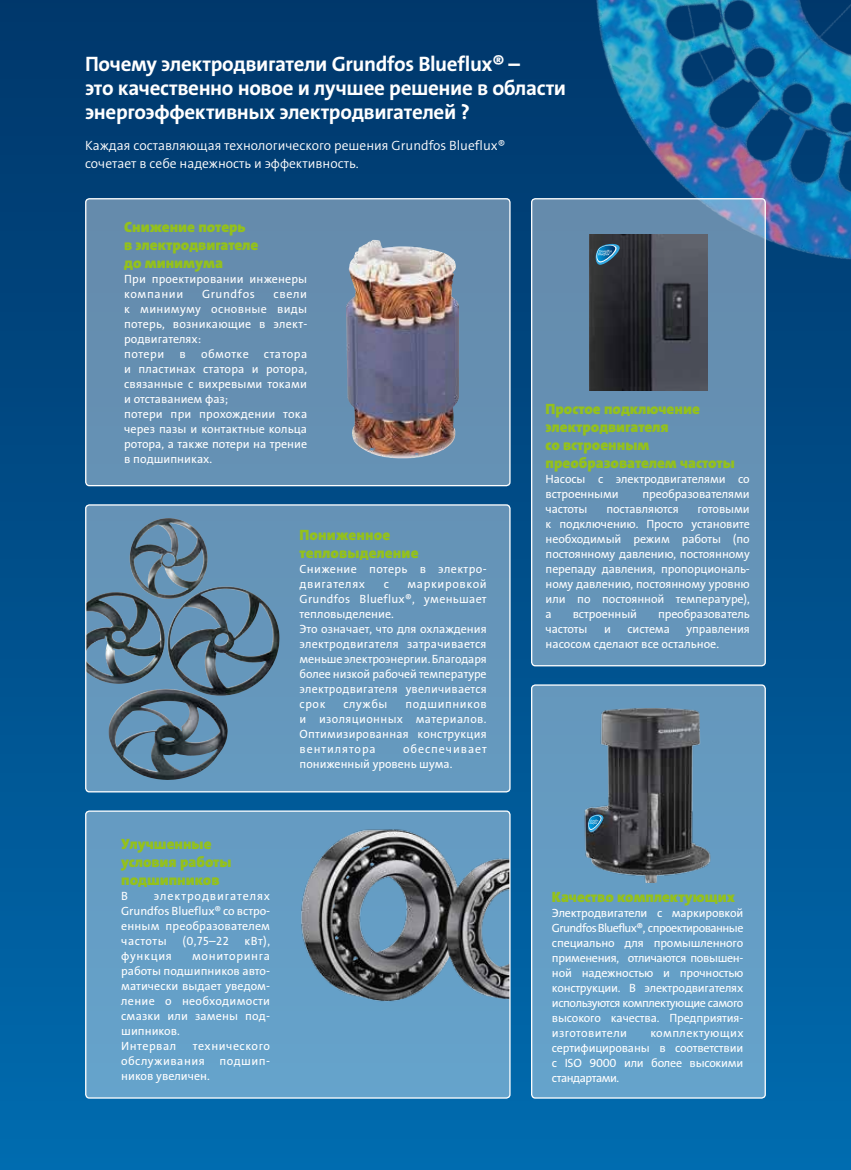
<style>
.page{position:relative;width:851px;height:1170px;background:#fff}
.page>*{position:absolute;margin:0;border:0;box-sizing:border-box;transform-origin:0 0}
.t1{font:21px/24px "Grundfos The Sans OT 7 B";letter-spacing:-.015em;color:#fff}
.t2{font:15px/18px "Grundfos The Sans OT 9 BL";color:#94c11c}
.t3{font:13.5px/18px "Grundfos The Sans OT 4 SL";color:#fff}
.t4{font:12px/15px "Grundfos The Sans OT 5 R";color:#fff}
.t5{font:12px/15px "Grundfos The Sans OT 5 R";letter-spacing:.03em;color:#fff}
.t6{font:12px "Grundfos The Sans OT 5 R";letter-spacing:.05em;color:#fff}
.t7{font:12px "Grundfos The Sans OT 5 R";letter-spacing:.055em;color:#fff}
.t8{font:12px "Grundfos The Sans OT 5 R";letter-spacing:.04em;color:#fff}
</style>
<div class="page">
<div style="left:0;top:0;width:850px;height:1169px;background:linear-gradient(to bottom,#00366a,#036caf)"></div>
<svg style="left:86px;top:505px;width:424px;height:286px;background:#618eaf"></svg>
<img style="left:130px;top:518px;width:78px;height:81px">
<div style="left:85px;top:504px;width:425px;height:288px;border:1px solid #fff;border-radius:4px"></div>
<div style="left:86px;top:199px;width:424px;height:286px;background:#658eb0;border-radius:4px"></div>
<div style="left:85px;top:198px;width:425px;height:288px;border:1px solid #fff;border-radius:4px"></div>
<div style="left:531px;top:685px;width:234px;height:412px;background:#659ec6;border-radius:4px"></div>
<div style="left:531px;top:684px;width:234px;height:414px;border:1px solid #fff;border-radius:4px"></div>
<div style="left:531px;top:199px;width:234px;height:466px;background:#6592b6;border-radius:4px"></div>
<img style="left:589px;top:300px;width:118px;height:90px">
<img style="left:346px;top:239px;width:113px;height:220px">
<div style="left:86px;top:811px;width:424px;height:286px;background:#65a0c8;border-radius:4px"></div>
<img style="left:301px;top:811px;width:209px;height:190px">
<div style="left:85px;top:810px;width:425px;height:288px;border:1px solid #fff;border-radius:4px"></div>
<img style="left:584px;top:708px;width:127px;height:174px">
<svg style="left:587px;top:812px;width:16px;height:20px"></svg>
<img style="left:497px;top:0;width:353px;height:300px">
<h1 class="t1" style="left:85px;top:52px;width:482px">Почему электродвигатели Grundfos Blueflux® –<br>это качественно новое и лучшее решение в области энергоэффективных электродвигателей ?</h1>
<p class="t3" style="left:85px;top:136px;width:422px">Каждая составляющая технологического решения Grundfos Blueflux® сочетает в себе надежность и эффективность.</p>
<p class="t2" style="left:124px;top:218px;width:136px">Снижение потерь<br>в электродвигателе до минимума</p>
<p class="t4" style="left:124px;top:272px;width:184px">При проектировании инженеры компании</p>
<p class="t6" style="left:202px;top:286px;width:54px">Grundfos</p>
<p class="t4" style="left:124px;top:287px;width:184px;text-indent:149px">свели к минимуму основные виды потерь, возникающие в элект&shy;родвигателях:<br>потери</p>
<p class="t4" style="left:179px;top:347px;width:8px">в</p>
<p class="t8" style="left:201px;top:346px;width:49px">обмотке</p>
<p class="t4" style="left:124px;top:347px;width:184px;text-indent:140px">статора и пластинах статора и ротора, связанные с вихревыми токами и отставанием фаз;<br>потери при прохождении тока через пазы и контактные кольца ротора, а также потери на трение в подшипниках.</p>
<p class="t2" style="left:121px;top:835px;width:112px">Улучшенные условия работы подшипников</p>
<p class="t4" style="left:121px;top:888px;width:8px">В</p>
<p class="t4" style="left:121px;top:888px;width:150px;text-align:justify;text-indent:33px">электродвигателях Grundfos Blueflux® со встро&shy;енным преобразователем частоты</p>
<p class="t4" style="left:182px;top:933px;width:48px">(0,75–22</p>
<p class="t4" style="left:244px;top:933px;width:27px">кВт),</p>
<p class="t7" style="left:121px;top:948px;width:52px">функция</p>
<p class="t4" style="left:121px;top:948px;width:150px;text-indent:71px">мониторинга работы подшипников авто&shy;матически выдает уведом&shy;ление о необходимости смазки или замены под&shy;шипников.<br>Интервал</p>
<p class="t4" style="left:121px;top:1038px;width:150px;text-align:justify;text-indent:72px">технического обслуживания подшип&shy;ников увеличен.</p>
<p class="t2" style="left:299px;top:526px;width:121px">Пониженное тепловыделение</p>
<p class="t5" style="left:299px;top:561px;width:188px">Снижение потерь в электро&shy;двигателях</p>
<p class="t4" style="left:299px;top:576px;width:189px;text-indent:108px">маркировкой<br>Grundfos Blueflux®, уменьшает тепловыделение.<br>Это означает, что для охлаждения электродвигателя затрачивается меньше электроэнергии. Благодаря более низкой рабочей температуре электродвигателя увеличивается срок</p>
<p class="t4" style="left:383px;top:576px;width:7px">с</p>
<p class="t4" style="left:343px;top:696px;width:45px">службы</p>
<p class="t4" style="left:299px;top:696px;width:189px;text-align:justify;text-indent:106px">подшипников и изоляционных материалов.<br>Оптимизированная конструкция вентилятора</p>
<p class="t4" style="left:299px;top:741px;width:189px;text-indent:104px">обеспечивает пониженный уровень шума.</p>
<p class="t2" style="left:545px;top:400px;width:191px">Простое подключение электродвигателя<br>со встроенным преобразователем частоты</p>
<p class="t4" style="left:545px;top:472px;width:206px">Насосы с электродвигателями со встроенными</p>
<p class="t4" style="left:642px;top:487px;width:109px">преобразователями</p>
<p class="t4" style="left:545px;top:502px;width:43px">частоты</p>
<p class="t4" style="left:606px;top:502px;width:74px">поставляются</p>
<p class="t4" style="left:545px;top:502px;width:206px;text-align:justify;text-indent:152px">готовыми к подключению. Просто установите необходимый режим работы (по постоянному давлению, постоянному перепаду давления, пропорциональ&shy;ному давлению, постоянному уровню или по постоянной температуре), а</p>
<p class="t4" style="left:572px;top:607px;width:66px">встроенный</p>
<p class="t4" style="left:658px;top:607px;width:93px">преобразователь</p>
<p class="t4" style="left:545px;top:622px;width:43px">частоты</p>
<p class="t4" style="left:604px;top:622px;width:8px">и</p>
<p class="t4" style="left:627px;top:622px;width:44px">система</p>
<p class="t4" style="left:545px;top:622px;width:206px;text-indent:141px">управления насосом сделают все остальное.</p>
<p class="t2" style="left:552px;top:888px;width:184px">Качество комплектующих</p>
<p class="t4" style="left:552px;top:905px;width:193px;text-align:justify">Электродвигатели с маркировкой Grundfos Blueflux®, спроектированные специально для промышленного применения, отличаются повышен&shy;ной надежностью и прочностью конструкции. В электродвигателях используются комплектующие самого высокого качества. Предприятия&shy;изготовители</p>
<p class="t4" style="left:552px;top:1025px;width:193px;text-align:justify;text-indent:98px">комплектующих сертифицированы в соответствии с ISO 9000 или более высокими стандартами.</p>
</div>
